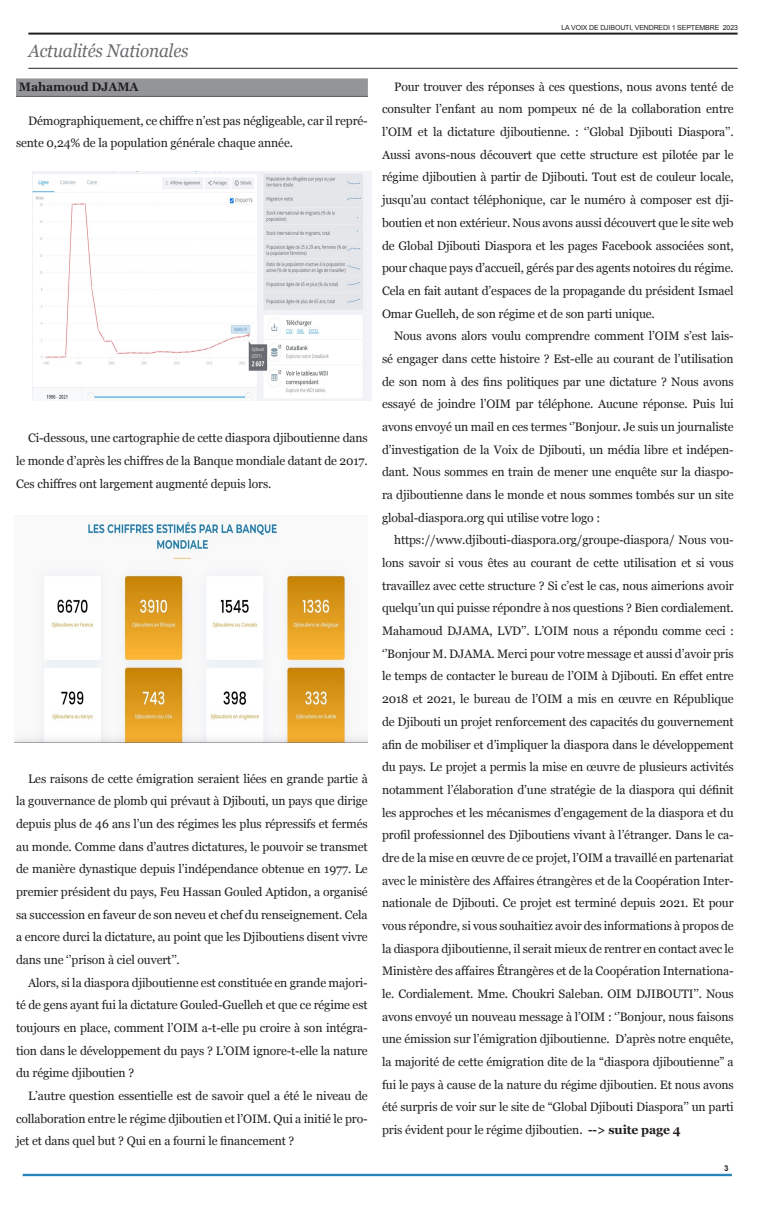
<style>
.page{position:relative;width:766px;height:1205px;background:#fff}
.page>*{position:absolute;margin:0;border:0;box-sizing:border-box;transform-origin:0 0}
.t1{font:italic 18.4px "Georgia";letter-spacing:-.01em;color:#6c6d70;scale:.93 1}
.t2{font:12.2px/22.7px "Georgia";letter-spacing:-.01em;color:#231f20;text-align:justify}
.Siganture{font:700 12.2px "Georgia";letter-spacing:-.01em;color:#231f20}
.t3{font:700 8px "Arial";color:#231f20}
.t4{font:7px "Arial";letter-spacing:-.02em;color:#231f20}
.s1{font-weight:700}
</style>
<div class="page">
<hr style="left:28px;top:33px;width:709px;height:2px;background:#231f20">
<hr style="left:28px;top:68px;width:709px;height:1px;background:#231f20">
<hr style="left:23px;top:1174px;width:708px;height:1px;background:#006eaf">
<hr style="left:23px;top:1175px;width:708px;height:1px;background:#006eaf">
<div style="left:16px;top:78px;width:352px;height:18px;background:#939598"></div>
<hr style="left:16px;top:96px;width:352px;height:1px;background:#57585a">
<img style="left:32px;top:171px;width:339px;height:230px">
<img style="left:14px;top:521px;width:354px;height:222px">
<p class="t1" style="left:28px;top:37px;width:174px">Actualités Nationales</p>
<p class="Siganture" style="left:19px;top:77px;width:121px">Mahamoud DJAMA</p>
<p class="t2" style="left:16px;top:109px;width:353px;text-indent:12px">Démographiquement, ce chiffre n’est pas négligeable, car il repré&shy;sente 0,24% de la population générale chaque année.</p>
<p class="t2" style="left:16px;top:426px;width:353px;text-indent:12px">Ci-dessous, une cartographie de cette diaspora djiboutienne dans le monde d’après les chiffres de la Banque mondiale datant de 2017.<br>Ces chiffres ont largement augmenté depuis lors.</p>
<p class="t2" style="left:16px;top:766px;width:353px;text-indent:12px">Les raisons de cette émigration seraient liées en grande partie à la gouvernance de plomb qui prévaut à Djibouti, un pays que dirige depuis plus de 46 ans l’un des régimes les plus répressifs et fermés au monde. Comme dans d’autres dictatures, le pouvoir se transmet de manière dynastique depuis l’indépendance obtenue en 1977. Le premier président du pays, Feu Hassan Gouled Aptidon, a organisé sa succession en faveur de son neveu et chef du renseignement. Cela a encore durci la dictature, au point que les Djiboutiens disent vivre dans une ‘’prison à ciel ouvert’’.</p>
<p class="t2" style="left:16px;top:970px;width:353px;text-indent:12px">Alors, si la diaspora djiboutienne est constituée en grande majori&shy;té de gens ayant fui la dictature Gouled-Guelleh et que ce régime est toujours en place, comment l’OIM a-t-elle pu croire à son intégra&shy;tion dans le développement du pays ? L’OIM ignore-t-elle la nature du régime djiboutien ?</p>
<p class="t2" style="left:16px;top:1084px;width:353px;text-indent:12px">L’autre question essentielle est de savoir quel a été le niveau de collaboration entre le régime djiboutien et l’OIM. Qui a initié le pro&shy;jet et dans quel but ? Qui en a fourni le financement ?</p>
<p class="t4" style="left:561px;top:23px;width:178px">LA VOIX DE DJIBOUTI, VENDREDI 1 SEPTEMBRE 2023</p>
<p class="t2" style="left:382px;top:75px;width:353px;text-indent:12px">Pour trouver des réponses à ces questions, nous avons tenté de consulter l’enfant au nom pompeux né de la collaboration entre l’OIM et la dictature djiboutienne. : ‘’Global Djibouti Diaspora’’.<br>Aussi avons-nous découvert que cette structure est pilotée par le régime djiboutien à partir de Djibouti. Tout est de couleur locale, jusqu’au contact téléphonique, car le numéro à composer est dji&shy;boutien et non extérieur. Nous avons aussi découvert que le site web de Global Djibouti Diaspora et les pages Facebook associées sont, pour chaque pays d’accueil, gérés par des agents notoires du régime.<br>Cela en fait autant d’espaces de la propagande du président Ismael Omar Guelleh, de son régime et de son parti unique.</p>
<p class="t2" style="left:382px;top:324px;width:353px;text-indent:12px">Nous avons alors voulu comprendre comment l’OIM s’est lais&shy;sé engager dans cette histoire ? Est-elle au courant de l’utilisation de son nom à des fins politiques par une dictature ? Nous avons essayé de joindre l’OIM par téléphone. Aucune réponse. Puis lui avons envoyé un mail en ces termes ‘’Bonjour. Je suis un journaliste d’investigation de la Voix de Djibouti, un média libre et indépen&shy;dant. Nous sommes en train de mener une enquête sur la diaspo&shy;ra djiboutienne dans le monde et nous sommes tombés sur un site global-diaspora.org qui utilise votre logo :</p>
<p class="t2" style="left:382px;top:528px;width:353px;text-indent:12px">https://www.djibouti-diaspora.org/groupe-diaspora/ Nous vou&shy;lons savoir si vous êtes au courant de cette utilisation et si vous travaillez avec cette structure ? Si c’est le cas, nous aimerions avoir quelqu’un qui puisse répondre à nos questions ? Bien cordialement.<br>Mahamoud DJAMA, LVD’’. L’OIM nous a répondu comme ceci : ‘’Bonjour M. DJAMA. Merci pour votre message et aussi d’avoir pris le temps de contacter le bureau de l’OIM à Djibouti. En effet entre 2018 et 2021, le bureau de l’OIM a mis en œuvre en République de Djibouti un projet renforcement des capacités du gouvernement afin de mobiliser et d’impliquer la diaspora dans le développement du pays. Le projet a permis la mise en œuvre de plusieurs activités notamment l’élaboration d’une stratégie de la diaspora qui définit les approches et les mécanismes d’engagement de la diaspora et du profil professionnel des Djiboutiens vivant à l’étranger. Dans le ca&shy;dre de la mise en œuvre de ce projet, l’OIM a travaillé en partenariat avec le ministère des Affaires étrangères et de la Coopération Inter&shy;nationale de Djibouti. Ce projet est terminé depuis 2021. Et pour vous répondre, si vous souhaitiez avoir des informations à propos de la diaspora djiboutienne, il serait mieux de rentrer en contact avec le Ministère des affaires Étrangères et de la Coopération Internationa&shy;le. Cordialement. Mme. Choukri Saleban. OIM DJIBOUTI’’. Nous avons envoyé un nouveau message à l’OIM : ‘’Bonjour, nous faisons une émission sur l’émigration djiboutienne. D’après notre enquête, la majorité de cette émigration dite de la “diaspora djiboutienne” a fui le pays à cause de la nature du régime djiboutien. Et nous avons été surpris de voir sur le site de “Global Djibouti Diaspora’’ un parti pris évident pour le régime djiboutien. <span class="s1">--&gt; suite page 4</span></p>
<p class="t3" style="left:724px;top:1163px;width:6px">3</p>
</div>
